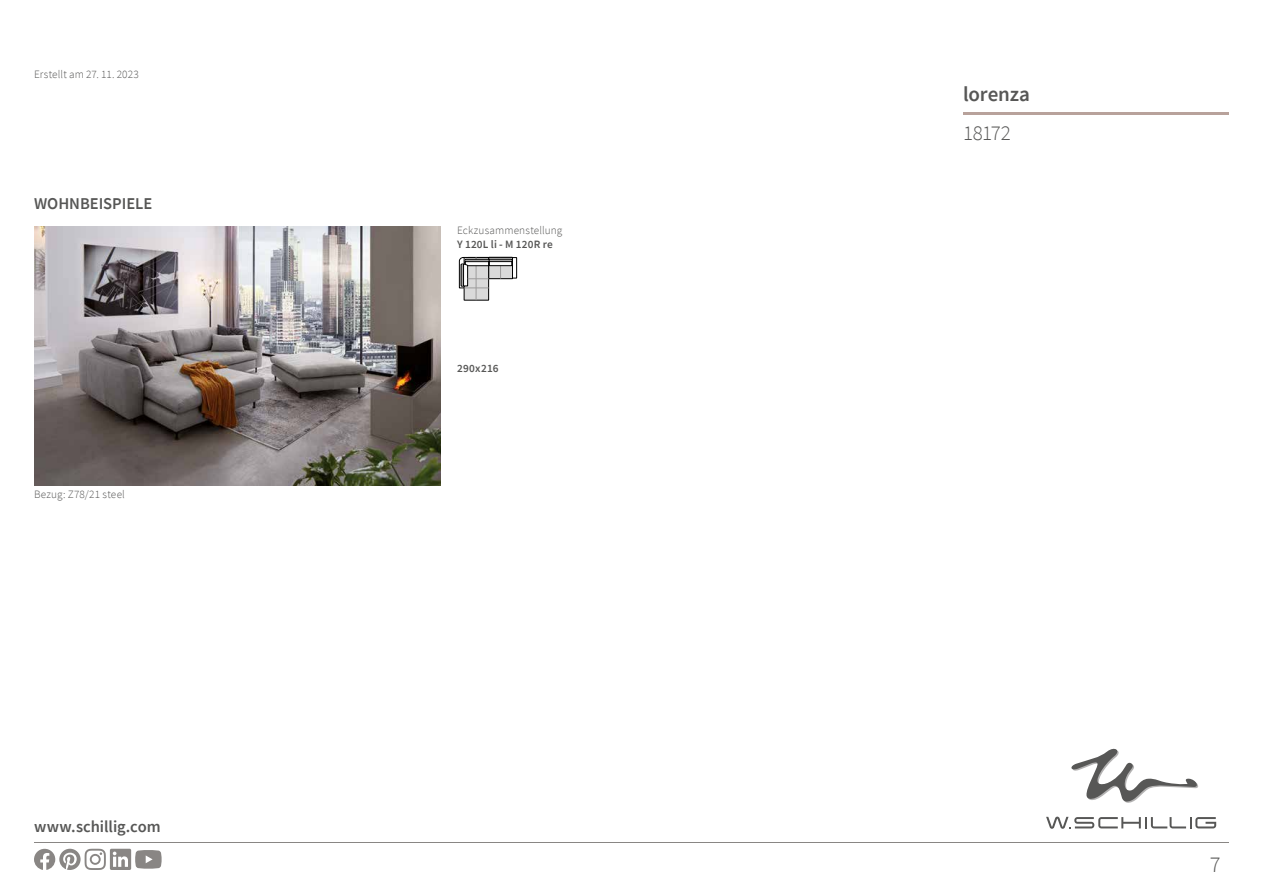
<style>
.page{position:relative;width:1263px;height:893px;background:#fff}
.page>*{position:absolute;margin:0;border:0;box-sizing:border-box;transform-origin:0 0}
.t1{font:300 22.5px "Source Sans Pro";color:#575756}
.t2{font:600 21px "Source Sans Pro";letter-spacing:-.005em;color:#575756}
.t3{font:300 21px "Source Sans Pro";letter-spacing:-.025em;color:#575756}
.t4{font:600 16.5px "Source Sans Pro";color:#575756}
.t5{font:300 11.25px "Source Sans Pro";letter-spacing:.01em;color:#575756}
.t6{font:600 11.25px "Source Sans Pro";letter-spacing:.02em;color:#575756}
</style>
<div class="page">
<hr style="left:34px;top:842px;width:1195px;height:1px;background:#898684">
<hr style="left:963px;top:113px;width:266px;height:2px;background:#b8a29b">
<img style="left:34px;top:226px;width:406px;height:259px">
<div style="left:488px;top:257px;width:25px;height:22px;border:1px solid #000"></div>
<div style="left:512px;top:257px;width:5px;height:21px;border:1px solid #000"></div>
<div style="left:488px;top:257px;width:25px;height:5px;border:1px solid #000"></div>
<svg style="left:459px;top:257px;width:53px;height:43px"></svg>
<svg style="left:34px;top:849px;width:128px;height:21px"></svg>
<svg style="left:1071px;top:749px;width:128px;height:54px"></svg>
<svg style="left:1046px;top:817px;width:170px;height:12px"></svg>
<p class="t5" style="left:34px;top:67px;width:106px">Erstellt am 27. 11. 2023</p>
<h3 class="t4" style="left:34px;top:193px;width:120px">WOHNBEISPIELE</h3>
<p class="t5" style="left:34px;top:487px;width:92px">Bezug: Z78/21 steel</p>
<h3 class="t4" style="left:34px;top:816px;width:128px">www.schillig.com</h3>
<p class="t5" style="left:457px;top:224px;width:107px">Eckzusammenstellung</p>
<p class="t6" style="left:457px;top:237px;width:97px">Y 120L li - M 120R re</p>
<p class="t6" style="left:457px;top:360px;width:43px">290x216</p>
<h2 class="t2" style="left:963px;top:80px;width:69px">lorenza</h2>
<h2 class="t3" style="left:963px;top:120px;width:49px">18172</h2>
<h1 class="t1" style="left:1210px;top:850px;width:12px">7</h1>
</div>
